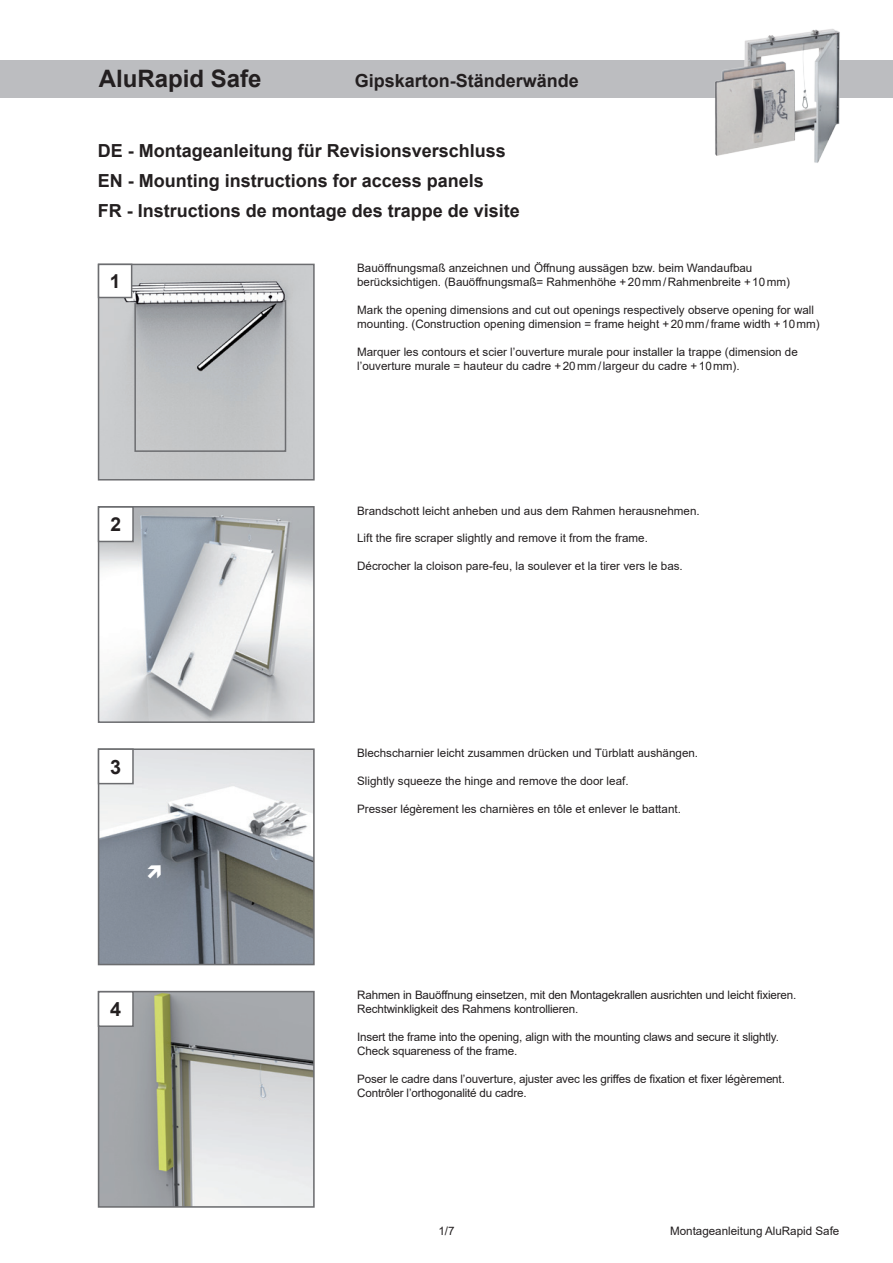
<style>
.page{position:relative;width:893px;height:1263px;background:#fff}
.page>*{position:absolute;margin:0;border:0;box-sizing:border-box;transform-origin:0 0}
.t1{font:700 24px "Arial";color:#231f20}
.t2{font:700 19.8px "Arial";color:#231f20}
.t3{font:700 19.2px "Arial";color:#231f20}
.t4{font:700 18px/30px "Arial";color:#231f20}
.t5{font:11.7px/14px "Arial";color:#231f20}
</style>
<div class="page">
<div style="left:0;top:60px;width:893px;height:38px;background:#bcbdc0"></div>
<img style="left:715px;top:29px;width:125px;height:134px">
<img style="left:101px;top:267px;width:211px;height:210px">
<div style="left:98px;top:264px;width:217px;height:216px;border:2px solid #6c6d70"></div>
<svg style="left:134px;top:299px;width:153px;height:154px"></svg>
<div style="left:99px;top:264px;width:33px;height:33px;background:#fff"></div>
<div style="left:98px;top:264px;width:34px;height:34px;border:2px solid #6c6d70"></div>
<img style="left:101px;top:509px;width:211px;height:211px">
<div style="left:98px;top:506px;width:217px;height:217px;border:2px solid #6c6d70"></div>
<div style="left:99px;top:507px;width:34px;height:34px;background:#fff"></div>
<div style="left:98px;top:506px;width:36px;height:36px;border:2px solid #6c6d70"></div>
<img style="left:101px;top:751px;width:211px;height:211px">
<div style="left:98px;top:748px;width:217px;height:217px;border:2px solid #6c6d70"></div>
<div style="left:99px;top:749px;width:34px;height:35px;background:#fff"></div>
<div style="left:98px;top:748px;width:36px;height:36px;border:2px solid #6c6d70"></div>
<img style="left:101px;top:994px;width:211px;height:211px">
<div style="left:98px;top:991px;width:217px;height:217px;border:2px solid #6c6d70"></div>
<div style="left:99px;top:992px;width:34px;height:34px;background:#fff"></div>
<div style="left:98px;top:991px;width:36px;height:36px;border:2px solid #6c6d70"></div>
<svg style="left:144px;top:860px;width:21px;height:22px"></svg>
<h1 class="t1" style="left:99px;top:61px;width:164px">AluRapid Safe</h1>
<h3 class="t4" style="left:355px;top:66px;width:226px">Gipskarton-Ständerwände</h3>
<h3 class="t4" style="left:98px;top:136px;width:424px">DE - Montageanleitung für Revisionsverschluss<br>EN - Mounting instructions for access panels<br>FR - Instructions de montage des trappe de visite</h3>
<h3 class="t3" style="left:110px;top:268px;width:12px">1</h3>
<h3 class="t3" style="left:110px;top:511px;width:12px">2</h3>
<h2 class="t2" style="left:110px;top:753px;width:12px">3</h2>
<p class="t5" style="left:357px;top:261px;width:434px">Bauöffnungsmaß anzeichnen und Öffnung aussägen bzw. beim Wandaufbau berücksichtigen. (Bauöffnungsmaß= Rahmenhöhe +20mm/Rahmenbreite +10mm)</p>
<p class="t5" style="left:357px;top:303px;width:464px">Mark the opening dimensions and cut out openings respectively observe opening for wall mounting. (Construction opening dimension = frame height +20mm/frame width +10mm)</p>
<p class="t5" style="left:357px;top:345px;width:442px">Marquer les contours et scier l’ouverture murale pour installer la trappe (dimension de l’ouverture murale = hauteur du cadre +20mm/largeur du cadre +10mm).</p>
<p class="t5" style="left:357px;top:503px;width:344px">Brandschott leicht anheben und aus dem Rahmen herausnehmen.</p>
<p class="t5" style="left:357px;top:531px;width:292px">Lift the fire scraper slightly and remove it from the frame.</p>
<p class="t5" style="left:357px;top:559px;width:327px">Décrocher la cloison pare-feu, la soulever et la tirer vers le bas.</p>
<p class="t5" style="left:357px;top:746px;width:342px">Blechscharnier leicht zusammen drücken und Türblatt aushängen.</p>
<p class="t5" style="left:357px;top:774px;width:273px">Slightly squeeze the hinge and remove the door leaf.</p>
<p class="t5" style="left:357px;top:801px;width:325px">Presser légèrement les charnières en tôle et enlever le battant.</p>
<h2 class="t2" style="left:110px;top:995px;width:12px">4</h2>
<p class="t5" style="left:357px;top:988px;width:441px">Rahmen in Bauöffnung einsetzen, mit den Montagekrallen ausrichten und leicht fixieren.<br>Rechtwinkligkeit des Rahmens kontrollieren.</p>
<p class="t5" style="left:357px;top:1030px;width:423px">Insert the frame into the opening, align with the mounting claws and secure it slightly.<br>Check squareness of the frame.</p>
<p class="t5" style="left:357px;top:1072px;width:429px">Poser le cadre dans l’ouverture, ajuster avec les griffes de fixation et fixer légèrement.<br>Contrôler l’orthogonalité du cadre.</p>
<p class="t5" style="left:438px;top:1224px;width:18px">1/7</p>
<p class="t5" style="left:670px;top:1224px;width:171px">Montageanleitung AluRapid Safe</p>
</div>
